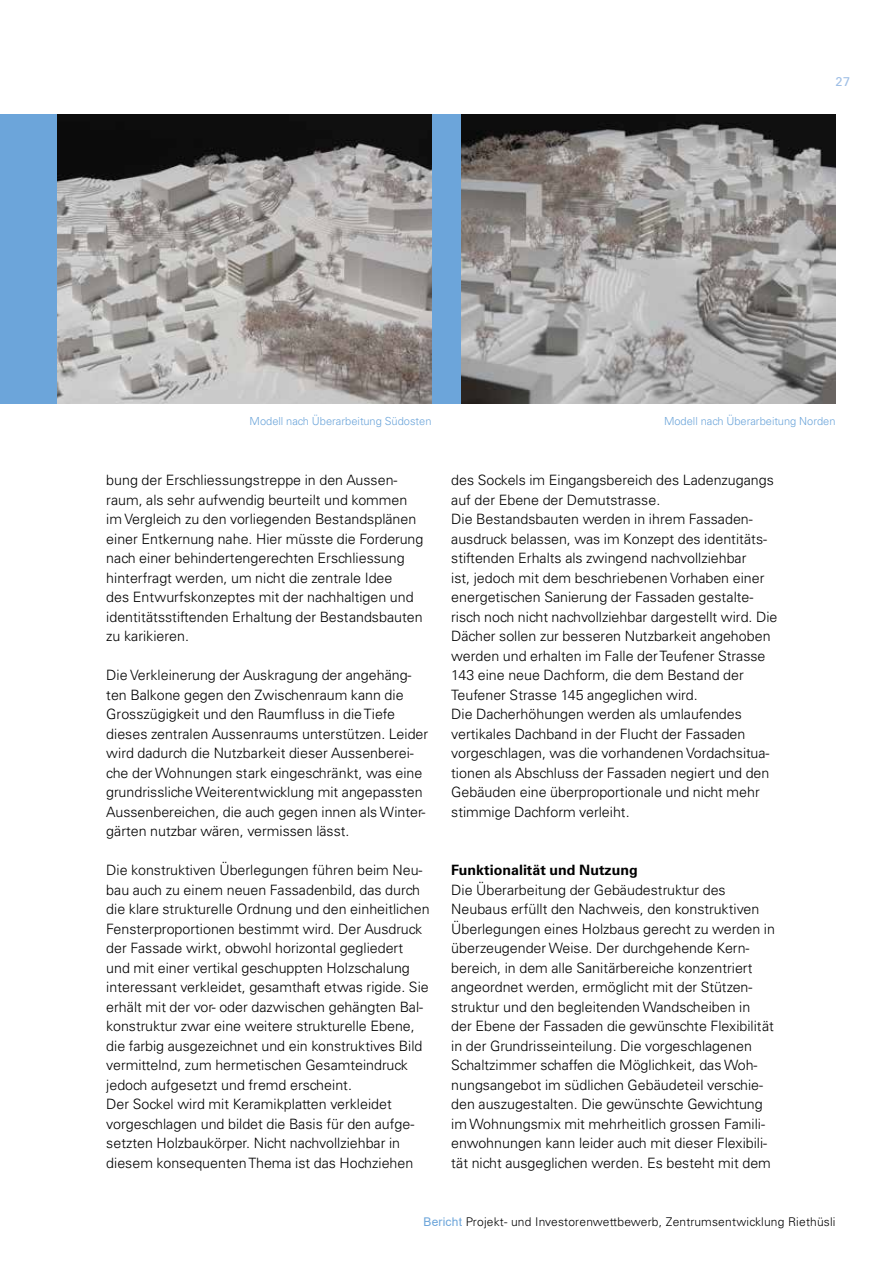
<style>
.page{position:relative;width:893px;height:1263px;background:#fff}
.page>*{position:absolute;margin:0;border:0;box-sizing:border-box;transform-origin:0 0}
.t1{font:300 14.25px/19.5px "Univers LT Std";color:#000}
.t2{font:700 14.25px "Univers LT Std";color:#000}
.t3{font:12.75px "Univers LT Std";color:#9fbfe6}
.t4{font:300 12px "Univers LT Std";letter-spacing:.015em;color:#000}
.t5{font:300 11.1px "Univers LT Std";color:#6ca5da}
.s1{font-family:"Arial";font-weight:400;color:#6ca5da}
</style>
<div class="page">
<div style="left:0;top:115px;width:836px;height:289px;background:#6ca5da"></div>
<img style="left:461px;top:115px;width:375px;height:289px">
<img style="left:57px;top:115px;width:375px;height:289px">
<p class="t3" style="left:836px;top:74px;width:16px">27</p>
<p class="t5" style="left:250px;top:414px;width:184px">Modell nach Überarbeitung Südosten</p>
<p class="t5" style="left:664px;top:414px;width:173px">Modell nach Überarbeitung Norden</p>
<p class="t1" style="left:106px;top:471px;width:319px">bung der Erschliessungstreppe in den Aussen&shy;raum, als sehr aufwendig beurteilt und kommen im Vergleich zu den vorliegenden Bestandsplänen einer Entkernung nahe. Hier müsste die Forderung nach einer behindertengerechten Erschliessung hinterfragt werden, um nicht die zentrale Idee<br>des Entwurfskonzeptes mit der nachhaltigen und identitätsstiftenden Erhaltung der Bestandsbauten zu karikieren.</p>
<p class="t1" style="left:106px;top:665px;width:323px">Die Verkleinerung der Auskragung der angehäng&shy;ten Balkone gegen den Zwischenraum kann die Grosszügigkeit und den Raumfluss in die Tiefe dieses zentralen Aussenraums unterstützen. Leider wird dadurch die Nutzbarkeit dieser Aussenberei&shy;che der Wohnungen stark eingeschränkt, was eine grundrissliche Weiterentwicklung mit angepassten Aussenbereichen, die auch gegen innen als Winter&shy;gärten nutzbar wären, vermissen lässt.</p>
<p class="t1" style="left:106px;top:860px;width:325px">Die konstruktiven Überlegungen führen beim Neu&shy;bau auch zu einem neuen Fassadenbild, das durch die klare strukturelle Ordnung und den einheitlichen Fensterproportionen bestimmt wird. Der Ausdruck der Fassade wirkt, obwohl horizontal gegliedert und mit einer vertikal geschuppten Holzschalung interessant verkleidet, gesamthaft etwas rigide. Sie erhält mit der vor- oder dazwischen gehängten Bal&shy;konstruktur zwar eine weitere strukturelle Ebene, die farbig ausgezeichnet und ein konstruktives Bild vermittelnd, zum hermetischen Gesamteindruck jedoch aufgesetzt und fremd erscheint.<br>Der Sockel wird mit Keramikplatten verkleidet vorgeschlagen und bildet die Basis für den aufge&shy;setzten Holzbaukörper. Nicht nachvollziehbar in diesem konsequenten Thema ist das Hochziehen</p>
<p class="t1" style="left:451px;top:470px;width:328px">des Sockels im Eingangsbereich des Ladenzugangs auf der Ebene der Demutstrasse.<br>Die Bestandsbauten werden in ihrem Fassaden&shy;ausdruck belassen, was im Konzept des identitäts&shy;stiftenden Erhalts als zwingend nachvollziehbar<br>ist, jedoch mit dem beschriebenen Vorhaben einer energetischen Sanierung der Fassaden gestalte&shy;risch noch nicht nachvollziehbar dargestellt wird. Die Dächer sollen zur besseren Nutzbarkeit angehoben werden und erhalten im Falle der Teufener Strasse 143 eine neue Dachform, die dem Bestand der Teufener Strasse 145 angeglichen wird.<br>Die Dacherhöhungen werden als umlaufendes vertikales Dachband in der Flucht der Fassaden vorgeschlagen, was die vorhandenen Vordachsitua&shy;tionen als Abschluss der Fassaden negiert und den Gebäuden eine überproportionale und nicht mehr stimmige Dachform verleiht.</p>
<p class="t2" style="left:451px;top:862px;width:188px">Funktionalität und Nutzung</p>
<p class="t1" style="left:451px;top:880px;width:325px">Die Überarbeitung der Gebäudestruktur des Neubaus erfüllt den Nachweis, den konstruktiven Überlegungen eines Holzbaus gerecht zu werden in überzeugender Weise. Der durchgehende Kern&shy;bereich, in dem alle Sanitärbereiche konzentriert angeordnet werden, ermöglicht mit der Stützen&shy;struktur und den begleitenden Wandscheiben in<br>der Ebene der Fassaden die gewünschte Flexibilität in der Grundrisseinteilung. Die vorgeschlagenen Schaltzimmer schaffen die Möglichkeit, das Woh&shy;nungsangebot im südlichen Gebäudeteil verschie&shy;den auszugestalten. Die gewünschte Gewichtung im Wohnungsmix mit mehrheitlich grossen Famili&shy;enwohnungen kann leider auch mit dieser Flexibili&shy;tät nicht ausgeglichen werden. Es besteht mit dem</p>
<p class="t4" style="left:424px;top:1215px;width:413px"><span class="s1">Bericht</span> Projekt- und Investorenwettbewerb, Zentrumsentwicklung Riethüsli</p>
</div>
